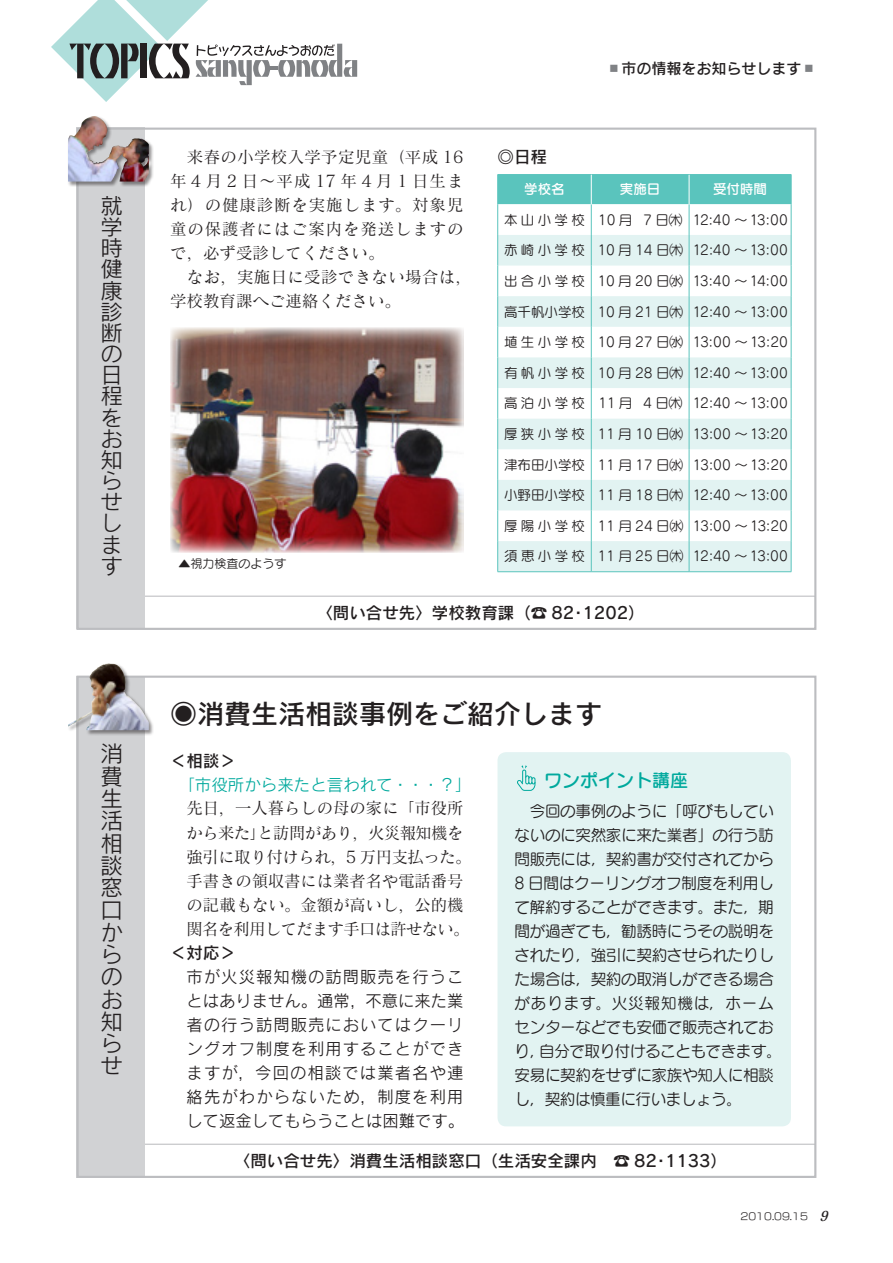
<style>
.page{position:relative;width:893px;height:1263px;background:#fff}
.page>*{position:absolute;margin:0;border:0;box-sizing:border-box;transform-origin:0 0}
.t1{font:27px "Rodin Pro DB";color:#231f20}
.t2{font:22.5px/22.2px "Rodin Pro M";color:#231f20;text-align:justify}
.t3{font:21.9px/21.1px "Rodin Pro M";color:#231f20}
.t4{font:18px "Seurat Pro DB";color:#00a99d}
.t5{font:16.5px/24px "Rodin Pro M";letter-spacing:.07em;color:#231f20;text-align:justify}
.t6{font:16.5px/24px "Matisse Pro M";letter-spacing:.02em;color:#231f20}
.t7{font:16.5px/24px "Matisse Pro M";letter-spacing:-.02em;color:#231f20}
.t8{font:16.5px "Rodin Pro DB";color:#231f20}
.t9{font:16.5px "Rodin Pro M";color:#00a99d}
.t10{font:15.75px/24px "Seurat Pro M";letter-spacing:-.02em;color:#231f20}
.t11{font:15px "Rodin Cattleya Pro DB";color:#231f20}
.t12{font:13.5px "Seurat Pro M";color:#231f20}
.t13{font:13.5px "Seurat Pro DB";color:#fff}
.t14{font:12px "Seurat Pro M";color:#231f20}
.t15{font:9.75px "New Rodin Pro M";color:#231f20}
.s1{color:#808285}
.s2{font-family:"Matisse Eleganto Pro B";font-style:italic;font-size:13.5px}
</style>
<div class="page">
<svg style="left:51px;top:0;width:306px;height:102px"></svg>
<div style="left:77px;top:1144px;width:739px;height:33px;border:1px solid #bcbdc0"></div>
<div style="left:77px;top:676px;width:68px;height:501px;background:#d1d2d4"></div>
<div style="left:67px;top:663px;width:87px;height:72px;background:#231f20;opacity:.5"></div>
<img style="left:70px;top:664px;width:38px;height:60px">
<div style="left:77px;top:596px;width:739px;height:33px;border:1px solid #bcbdc0"></div>
<div style="left:77px;top:128px;width:68px;height:501px;background:#d1d2d4"></div>
<div style="left:67px;top:115px;width:87px;height:72px;background:#231f20;opacity:.5"></div>
<img style="left:68px;top:116px;width:81px;height:66px">
<div style="left:497px;top:752px;width:294px;height:374px;background:#e2f3f2;border-radius:9px"></div>
<svg style="left:517px;top:765px;width:19px;height:26px"></svg>
<svg style="left:498px;top:204px;width:293px;height:31px"></svg>
<svg style="left:498px;top:235px;width:293px;height:336px;fill:#e2f3f2"></svg>
<hr style="left:497px;top:174px;width:94px;height:1px;background:#5ac4bd">
<hr style="left:591px;top:174px;width:98px;height:1px;background:#5ac4bd">
<hr style="left:689px;top:174px;width:102px;height:1px;background:#5ac4bd">
<hr style="left:497px;top:204px;width:1px;height:31px;background:#5ac4bd">
<hr style="left:591px;top:204px;width:1px;height:31px;background:#5ac4bd">
<hr style="left:689px;top:204px;width:1px;height:31px;background:#5ac4bd">
<hr style="left:791px;top:204px;width:1px;height:31px;background:#5ac4bd">
<hr style="left:497px;top:235px;width:1px;height:31px;background:#5ac4bd">
<hr style="left:591px;top:235px;width:1px;height:31px;background:#5ac4bd">
<hr style="left:689px;top:235px;width:1px;height:31px;background:#5ac4bd">
<hr style="left:791px;top:235px;width:1px;height:31px;background:#5ac4bd">
<hr style="left:497px;top:266px;width:1px;height:30px;background:#5ac4bd">
<hr style="left:591px;top:266px;width:1px;height:30px;background:#5ac4bd">
<hr style="left:689px;top:266px;width:1px;height:30px;background:#5ac4bd">
<hr style="left:791px;top:266px;width:1px;height:30px;background:#5ac4bd">
<hr style="left:497px;top:296px;width:1px;height:31px;background:#5ac4bd">
<hr style="left:591px;top:296px;width:1px;height:31px;background:#5ac4bd">
<hr style="left:689px;top:296px;width:1px;height:31px;background:#5ac4bd">
<hr style="left:791px;top:296px;width:1px;height:31px;background:#5ac4bd">
<hr style="left:497px;top:327px;width:1px;height:30px;background:#5ac4bd">
<hr style="left:591px;top:327px;width:1px;height:30px;background:#5ac4bd">
<hr style="left:689px;top:327px;width:1px;height:30px;background:#5ac4bd">
<hr style="left:791px;top:327px;width:1px;height:30px;background:#5ac4bd">
<hr style="left:497px;top:357px;width:1px;height:31px;background:#5ac4bd">
<hr style="left:591px;top:357px;width:1px;height:31px;background:#5ac4bd">
<hr style="left:689px;top:357px;width:1px;height:31px;background:#5ac4bd">
<hr style="left:791px;top:357px;width:1px;height:31px;background:#5ac4bd">
<hr style="left:497px;top:388px;width:1px;height:31px;background:#5ac4bd">
<hr style="left:591px;top:388px;width:1px;height:31px;background:#5ac4bd">
<hr style="left:689px;top:388px;width:1px;height:31px;background:#5ac4bd">
<hr style="left:791px;top:388px;width:1px;height:31px;background:#5ac4bd">
<hr style="left:497px;top:419px;width:1px;height:30px;background:#5ac4bd">
<hr style="left:591px;top:419px;width:1px;height:30px;background:#5ac4bd">
<hr style="left:689px;top:419px;width:1px;height:30px;background:#5ac4bd">
<hr style="left:791px;top:419px;width:1px;height:30px;background:#5ac4bd">
<hr style="left:497px;top:449px;width:1px;height:31px;background:#5ac4bd">
<hr style="left:591px;top:449px;width:1px;height:31px;background:#5ac4bd">
<hr style="left:689px;top:449px;width:1px;height:31px;background:#5ac4bd">
<hr style="left:791px;top:449px;width:1px;height:31px;background:#5ac4bd">
<hr style="left:497px;top:480px;width:1px;height:30px;background:#5ac4bd">
<hr style="left:591px;top:480px;width:1px;height:30px;background:#5ac4bd">
<hr style="left:689px;top:480px;width:1px;height:30px;background:#5ac4bd">
<hr style="left:791px;top:480px;width:1px;height:30px;background:#5ac4bd">
<hr style="left:497px;top:510px;width:1px;height:31px;background:#5ac4bd">
<hr style="left:591px;top:510px;width:1px;height:31px;background:#5ac4bd">
<hr style="left:689px;top:510px;width:1px;height:31px;background:#5ac4bd">
<hr style="left:791px;top:510px;width:1px;height:31px;background:#5ac4bd">
<hr style="left:497px;top:541px;width:1px;height:30px;background:#5ac4bd">
<hr style="left:591px;top:541px;width:1px;height:30px;background:#5ac4bd">
<hr style="left:689px;top:541px;width:1px;height:30px;background:#5ac4bd">
<hr style="left:791px;top:541px;width:1px;height:30px;background:#5ac4bd">
<hr style="left:497px;top:571px;width:94px;height:1px;background:#5ac4bd">
<hr style="left:591px;top:571px;width:98px;height:1px;background:#5ac4bd">
<hr style="left:689px;top:571px;width:102px;height:1px;background:#5ac4bd">
<div style="left:497px;top:175px;width:295px;height:29px;background:#5ac4bd"></div>
<img style="left:170px;top:327px;width:293px;height:226px">
<h3 class="t3" style="left:100px;top:194px;width:23px">就学時健康診断の日程をお知らせします</h3>
<h2 class="t2" style="left:100px;top:742px;width:23px">消費生活相談窓口からのお知らせ</h2>
<p class="t6" style="left:170px;top:145px;width:303px">　来春の小学校入学予定児童（平成 16年4月2日〜平成17年4月1日生まれ）の健康診断を実施します。対象児童の保護者にはご案内を発送しますので，必ず受診してください。<br>　なお，実施日に受診できない場合は，学校教育課へご連絡ください。</p>
<p class="t14" style="left:179px;top:555px;width:109px">▲視力検査のようす</p>
<p class="t8" style="left:497px;top:146px;width:51px">◎日程</p>
<p class="t11" style="left:606px;top:58px;width:211px"><span class="s1">▪</span>市の情報をお知らせします<span class="s1">▪</span></p>
<p class="t13" style="left:524px;top:180px;width:42px">学校名</p>
<p class="t13" style="left:620px;top:180px;width:42px">実施日</p>
<p class="t13" style="left:713px;top:180px;width:55px">受付時間</p>
<p class="t12" style="left:504px;top:211px;width:285px">本山小学校 10 月 7 日㈭ 12:40 〜13:00</p>
<p class="t12" style="left:504px;top:241px;width:285px">赤崎小学校 10 月 14 日㈭ 12:40 〜13:00</p>
<p class="t12" style="left:504px;top:272px;width:285px">出合小学校 10 月 20 日㈬ 13:40 〜14:00</p>
<p class="t12" style="left:504px;top:303px;width:285px">高千帆小学校 10 月 21 日㈭ 12:40 〜13:00</p>
<p class="t12" style="left:504px;top:333px;width:285px">埴生小学校 10 月 27 日㈬ 13:00 〜13:20</p>
<p class="t12" style="left:504px;top:364px;width:285px">有帆小学校 10 月 28 日㈭ 12:40 〜13:00</p>
<p class="t12" style="left:504px;top:394px;width:285px">高泊小学校 11 月 4 日㈭ 12:40 〜13:00</p>
<p class="t12" style="left:504px;top:425px;width:285px">厚狭小学校 11 月 10 日㈬ 13:00 〜13:20</p>
<p class="t12" style="left:504px;top:456px;width:285px">津布田小学校 11 月 17 日㈬ 13:00 〜13:20</p>
<p class="t12" style="left:504px;top:486px;width:285px">小野田小学校 11 月 18 日㈭ 12:40 〜13:00</p>
<p class="t12" style="left:504px;top:517px;width:285px">厚陽小学校 11 月 24 日㈬ 13:00 〜13:20</p>
<p class="t12" style="left:504px;top:548px;width:285px">須恵小学校 11 月 25 日㈭ 12:40 〜13:00</p>
<p class="t8" style="left:316px;top:602px;width:330px">〈問い合せ先〉学校教育課（☎ 82・1202）</p>
<h1 class="t1" style="left:170px;top:696px;width:433px">◉消費生活相談事例をご紹介します</h1>
<p class="t8" style="left:170px;top:749px;width:67px">＜相談＞</p>
<p class="t9" style="left:178px;top:774px;width:295px">「市役所から来たと言われて・・・？」</p>
<p class="t7" style="left:187px;top:796px;width:287px">先日，一人暮らしの母の家に「市役所から来た」と訪問があり，火災報知機を強引に取り付けられ，5 万円支払った。手書きの領収書には業者名や電話番号の記載もない。金額が高いし，公的機関名を利用してだます手口は許せない。</p>
<p class="t8" style="left:170px;top:941px;width:67px">＜対応＞</p>
<p class="t5" style="left:187px;top:964px;width:279px">市が火災報知機の訪問販売を行うことはありません。通常，不意に来た業者の行う訪問販売においてはクーリングオフ制度を利用することができますが，今回の相談では業者名や連絡先がわからないため，制度を利用して返金してもらうことは困難です。</p>
<h3 class="t4" style="left:544px;top:768px;width:145px">ワンポイント講座</h3>
<p class="t10" style="left:514px;top:798px;width:269px">　今回の事例のように「呼びもしていないのに突然家に来た業者」の行う訪問販売には，契約書が交付されてから<br>8 日間はクーリングオフ制度を利用して解約することができます。また，期間が過ぎても，勧誘時にうその説明をされたり，強引に契約させられたりした場合は，契約の取消しができる場合があります。火災報知機は，ホームセンターなどでも安価で販売されており，自分で取り付けることもできます。安易に契約をせずに家族や知人に相談し，契約は慎重に行いましょう。</p>
<p class="t8" style="left:234px;top:1149px;width:495px">〈問い合せ先〉消費生活相談窓口（生活安全課内　☎ 82・1133）</p>
<p class="t15" style="left:740px;top:1208px;width:93px">2010.09.15 <span class="s2">9</span></p>
</div>
